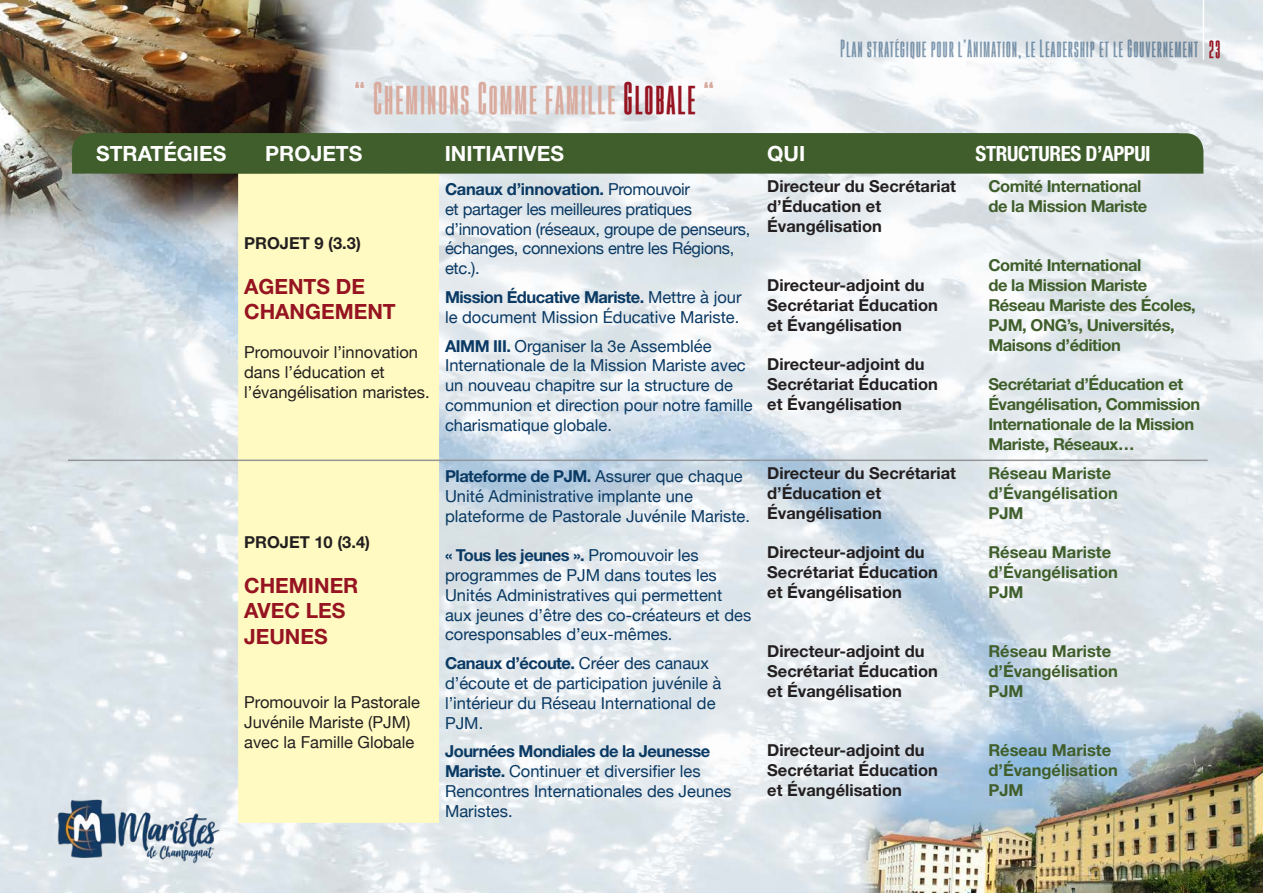
<style>
.page{position:relative;width:1263px;height:893px;background:#fff}
.page>*{position:absolute;margin:0;border:0;box-sizing:border-box;transform-origin:0 0}
.t1{font:700 33px "Gobold High";letter-spacing:.04em;color:#d9ab9e}
.t2{font:700 21px/25.2px "Helvetica Neue";color:#961421}
.t3{font:700 21px "Helvetica Neue";color:#fff}
.t4{font:700 condensed 21px "Helvetica Neue";letter-spacing:-.02em;color:#fff}
.t5{font:700 18px "Gobold High";letter-spacing:.04em;color:#0a3963}
.t6{font:16.5px/19.8px "Helvetica Neue";color:#0a3963}
.t7{font:700 16.5px/19.8px "Helvetica Neue";color:#231f20}
.t8{font:700 16.5px/19.8px "Helvetica Neue";letter-spacing:-.025em;color:#3f5e2b}
.t9{font:16.5px/19.8px "Helvetica Neue";letter-spacing:-.02em;color:#0a3963}
.t10{font:16.5px/19.8px "Helvetica Neue";color:#231f20}
.t11{font:700 16.5px/19.8px "Helvetica Neue";color:#3f5e2b}
.s1{color:#961421}
.s2{font-weight:700}
</style>
<div class="page">
<img style="left:0;top:0;width:1263px;height:893px">
<img style="left:54px;top:791px;width:166px;height:73px">
<hr style="left:1203px;top:0;width:1px;height:60px;background:#fff">
<div style="left:238px;top:174px;width:201px;height:649px;background:#fffac1"></div>
<hr style="left:68px;top:460px;width:170px;height:1px;background:#939598">
<hr style="left:238px;top:460px;width:201px;height:1px;background:#939598">
<hr style="left:439px;top:460px;width:322px;height:1px;background:#939598">
<hr style="left:761px;top:460px;width:221px;height:1px;background:#939598">
<hr style="left:982px;top:460px;width:226px;height:1px;background:#939598">
<svg style="left:72px;top:133px;width:1131px;height:41px;background:#587147"></svg>
<div style="left:90px;top:133px;width:1089px;height:40px;background:#3f5e2b"></div>
<p class="t1" style="left:354px;top:78px;width:362px">“ Cheminons Comme famille <span class="s1">Globale</span> “</p>
<p class="t5" style="left:840px;top:37px;width:382px">Plan stratégique pour l’Animation, le Leadership et le Gouvernement <span class="s1">23</span></p>
<p class="t3" style="left:96px;top:141px;width:132px">STRATÉGIES</p>
<p class="t3" style="left:265px;top:141px;width:99px">PROJETS</p>
<p class="t3" style="left:445px;top:141px;width:121px">INITIATIVES</p>
<p class="t3" style="left:767px;top:141px;width:40px">QUI</p>
<p class="t4" style="left:975px;top:141px;width:177px">STRUCTURES D’APPUI</p>
<p class="t7" style="left:244px;top:232px;width:118px">PROJET 9 (3.3)</p>
<p class="t2" style="left:244px;top:273px;width:153px">AGENTS DE<br>CHANGEMENT</p>
<p class="t10" style="left:244px;top:344px;width:187px">Promouvoir l’innovation dans l’éducation et l’évangélisation maristes.</p>
<p class="t7" style="left:244px;top:532px;width:127px">PROJET 10 (3.4)</p>
<p class="t2" style="left:244px;top:573px;width:116px">CHEMINER</p>
<p class="t2" style="left:244px;top:598px;width:103px">AVEC LES</p>
<p class="t2" style="left:244px;top:623px;width:85px">JEUNES</p>
<p class="t10" style="left:244px;top:693px;width:178px">Promouvoir la Pastorale<br>Juvénile Mariste (PJM) avec la Famille Globale</p>
<p class="t9" style="left:445px;top:180px;width:307px"><span class="s2">Canaux d’innovation.</span> Promouvoir<br>et partager les meilleures pratiques d’innovation (réseaux, groupe de penseurs, échanges, connexions entre les Régions, etc.).</p>
<p class="t6" style="left:445px;top:288px;width:298px"><span class="s2">Mission Éducative Mariste.</span> Mettre à jour le document Mission Éducative Mariste.</p>
<p class="t6" style="left:445px;top:337px;width:309px"><span class="s2">AIMM III.</span> Organiser la 3e Assemblée Internationale de la Mission Mariste avec un nouveau chapitre sur la structure de communion et direction pour notre famille charismatique globale.</p>
<p class="t6" style="left:445px;top:467px;width:306px"><span class="s2">Plateforme de PJM.</span> Assurer que chaque<br>Unité Administrative implante une plateforme de Pastorale Juvénile Mariste.</p>
<p class="t6" style="left:445px;top:546px;width:308px"><span class="s2">« Tous les jeunes ».</span> Promouvoir les programmes de PJM dans toutes les Unités Administratives qui permettent aux jeunes d’être des co-créateurs et des coresponsables d’eux-mêmes.</p>
<p class="t6" style="left:445px;top:654px;width:278px"><span class="s2">Canaux d’écoute.</span> Créer des canaux d’écoute et de participation juvénile à l’intérieur du Réseau International de<br>PJM.</p>
<p class="t6" style="left:445px;top:743px;width:288px"><span class="s2">Journées Mondiales de la Jeunesse<br>Mariste.</span> Continuer et diversifier les<br>Rencontres Internationales des Jeunes<br>Maristes.</p>
<p class="t7" style="left:767px;top:176px;width:190px">Directeur du Secrétariat d’Éducation et<br>Évangélisation</p>
<p class="t7" style="left:767px;top:275px;width:172px">Directeur-adjoint du<br>Secrétariat Éducation</p>
<p class="t7" style="left:767px;top:315px;width:136px">et Évangélisation</p>
<p class="t7" style="left:767px;top:354px;width:172px">Directeur-adjoint du<br>Secrétariat Éducation</p>
<p class="t7" style="left:767px;top:394px;width:136px">et Évangélisation</p>
<p class="t7" style="left:767px;top:463px;width:190px">Directeur du Secrétariat d’Éducation et<br>Évangélisation</p>
<p class="t7" style="left:767px;top:542px;width:172px">Directeur-adjoint du<br>Secrétariat Éducation</p>
<p class="t7" style="left:767px;top:582px;width:136px">et Évangélisation</p>
<p class="t7" style="left:767px;top:641px;width:172px">Directeur-adjoint du<br>Secrétariat Éducation</p>
<p class="t7" style="left:767px;top:681px;width:136px">et Évangélisation</p>
<p class="t7" style="left:767px;top:740px;width:172px">Directeur-adjoint du<br>Secrétariat Éducation</p>
<p class="t7" style="left:767px;top:780px;width:136px">et Évangélisation</p>
<p class="t8" style="left:988px;top:176px;width:155px">Comité International</p>
<p class="t8" style="left:988px;top:196px;width:161px">de la Mission Mariste</p>
<p class="t8" style="left:988px;top:255px;width:155px">Comité International</p>
<p class="t8" style="left:988px;top:275px;width:161px">de la Mission Mariste</p>
<p class="t8" style="left:988px;top:295px;width:209px">Réseau Mariste des Écoles,<br>PJM, ONG’s, Universités,<br>Maisons d’édition</p>
<p class="t8" style="left:988px;top:374px;width:214px">Secrétariat d’Éducation et<br>Évangélisation, Commission<br>Internationale de la Mission<br>Mariste, Réseaux…</p>
<p class="t11" style="left:988px;top:463px;width:131px">Réseau Mariste d’Évangélisation</p>
<p class="t8" style="left:988px;top:503px;width:37px">PJM</p>
<p class="t11" style="left:988px;top:542px;width:131px">Réseau Mariste d’Évangélisation</p>
<p class="t8" style="left:988px;top:582px;width:37px">PJM</p>
<p class="t11" style="left:988px;top:641px;width:131px">Réseau Mariste d’Évangélisation</p>
<p class="t8" style="left:988px;top:681px;width:37px">PJM</p>
<p class="t11" style="left:988px;top:740px;width:131px">Réseau Mariste d’Évangélisation</p>
<p class="t8" style="left:988px;top:780px;width:37px">PJM</p>
</div>
